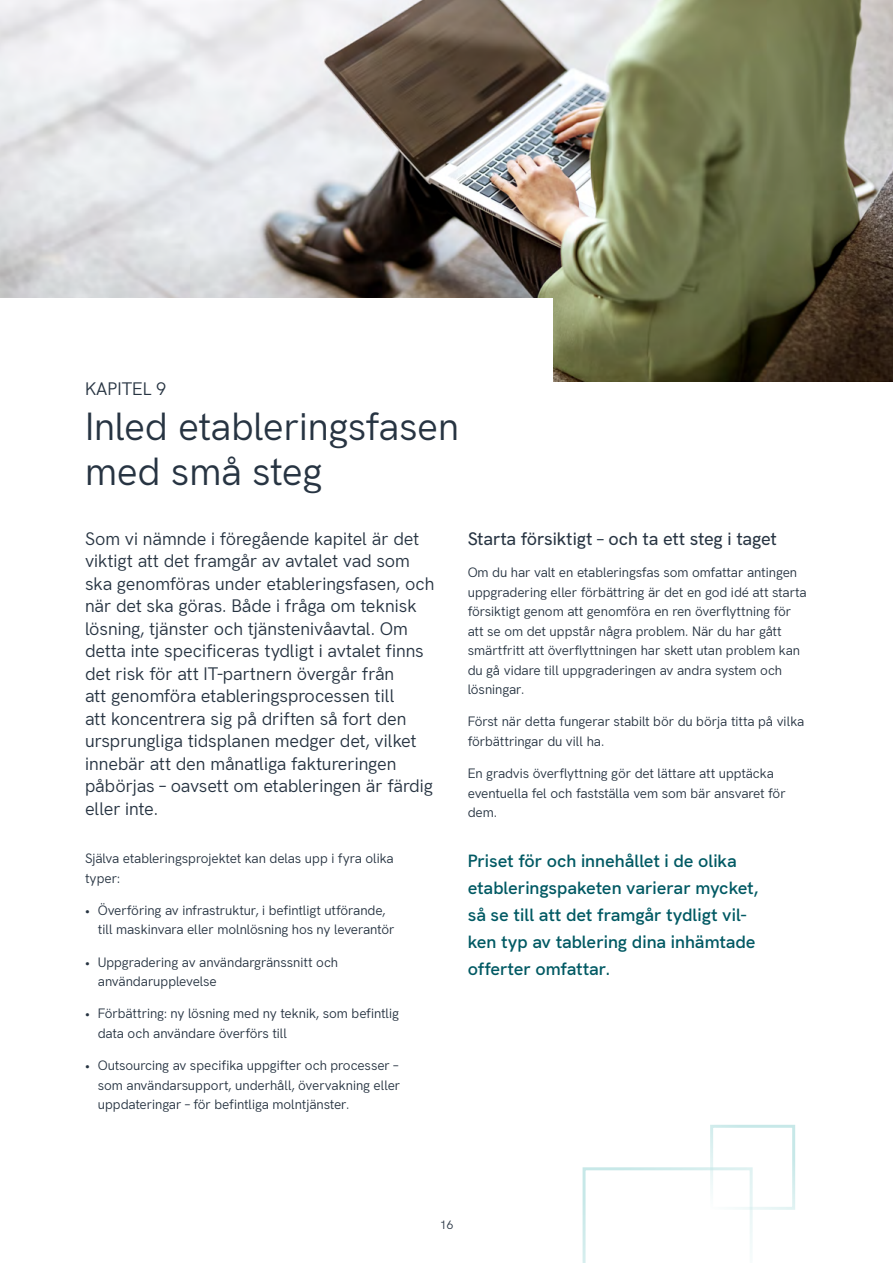
<style>
.page{position:relative;width:893px;height:1263px;background:#fff}
.page>*{position:absolute;margin:0;border:0;box-sizing:border-box;transform-origin:0 0}
.t1{font:39px/45px "Hanken Grotesk";letter-spacing:-.01em;color:#273442}
.t2{font:18px/22.5px "Hanken Grotesk";letter-spacing:-.01em;color:#273442}
.t3{font:600 18px/27px "Hanken Grotesk";color:#005963}
.t4{font:500 18px "Hanken Grotesk";letter-spacing:-.01em;color:#273442}
.t5{font:13.5px/19.5px "Hanken Grotesk";letter-spacing:-.01em;color:#273442}
.t6{font:12px "Hanken Grotesk";color:#273442}
</style>
<div class="page">
<img style="left:0;top:0;width:893px;height:382px">
<div style="left:0;top:298px;width:553px;height:107px;background:#fff"></div>
<svg style="left:583px;top:1167px;width:170px;height:96px"></svg>
<div style="left:710px;top:1125px;width:85px;height:85px;border:3px solid #c2e6e6"></div>
<h2 class="t2" style="left:85px;top:375px;width:83px">KAPITEL 9</h2>
<h1 class="t1" style="left:85px;top:400px;width:376px">Inled etableringsfasen med små steg</h1>
<p class="t2" style="left:85px;top:526px;width:351px">Som vi nämnde i föregående kapitel är det viktigt att det framgår av avtalet vad som ska genomföras under etableringsfasen, och när det ska göras. Både i fråga om teknisk lösning, tjänster och tjänstenivåavtal. Om detta inte specificeras tydligt i avtalet finns det risk för att IT-partnern övergår från<br>att genomföra etableringsprocessen till<br>att koncentrera sig på driften så fort den ursprungliga tidsplanen medger det, vilket innebär att den månatliga faktureringen påbörjas – oavsett om etableringen är färdig eller inte.</p>
<p class="t5" style="left:85px;top:847px;width:310px">Själva etableringsprojektet kan delas upp i fyra olika typer:</p>
<p class="t5" style="left:98px;top:899px;width:298px;text-indent:-13px">• Överföring av infrastruktur, i befintligt utförande, till maskinvara eller molnlösning hos ny leverantör</p>
<p class="t5" style="left:98px;top:951px;width:242px;text-indent:-13px">• Uppgradering av användargränssnitt och användarupplevelse</p>
<p class="t5" style="left:98px;top:1003px;width:303px;text-indent:-13px">• Förbättring: ny lösning med ny teknik, som befintlig data och användare överförs till</p>
<p class="t5" style="left:98px;top:1054px;width:304px;text-indent:-13px">• Outsourcing av specifika uppgifter och processer – som användarsupport, underhåll, övervakning eller uppdateringar – för befintliga molntjänster.</p>
<h2 class="t4" style="left:468px;top:525px;width:311px">Starta försiktigt – och ta ett steg i taget</h2>
<p class="t5" style="left:468px;top:561px;width:341px">Om du har valt en etableringsfas som omfattar antingen uppgradering eller förbättring är det en god idé att starta försiktigt genom att genomföra en ren överflyttning för att se om det uppstår några problem. När du har gått smärtfritt att överflyttningen har skett utan problem kan du gå vidare till uppgraderingen av andra system och lösningar.</p>
<p class="t5" style="left:468px;top:711px;width:338px">Först när detta fungerar stabilt bör du börja titta på vilka förbättringar du vill ha.</p>
<p class="t5" style="left:468px;top:762px;width:320px">En gradvis överflyttning gör det lättare att upptäcka eventuella fel och fastställa vem som bär ansvaret för dem.</p>
<h2 class="t3" style="left:468px;top:846px;width:292px">Priset för och innehållet i de olika etableringspaketen varierar mycket, så se till att det framgår tydligt vil&shy;ken typ av tablering dina inhämtade offerter omfattar.</h2>
<p class="t6" style="left:440px;top:1215px;width:15px">16</p>
</div>
